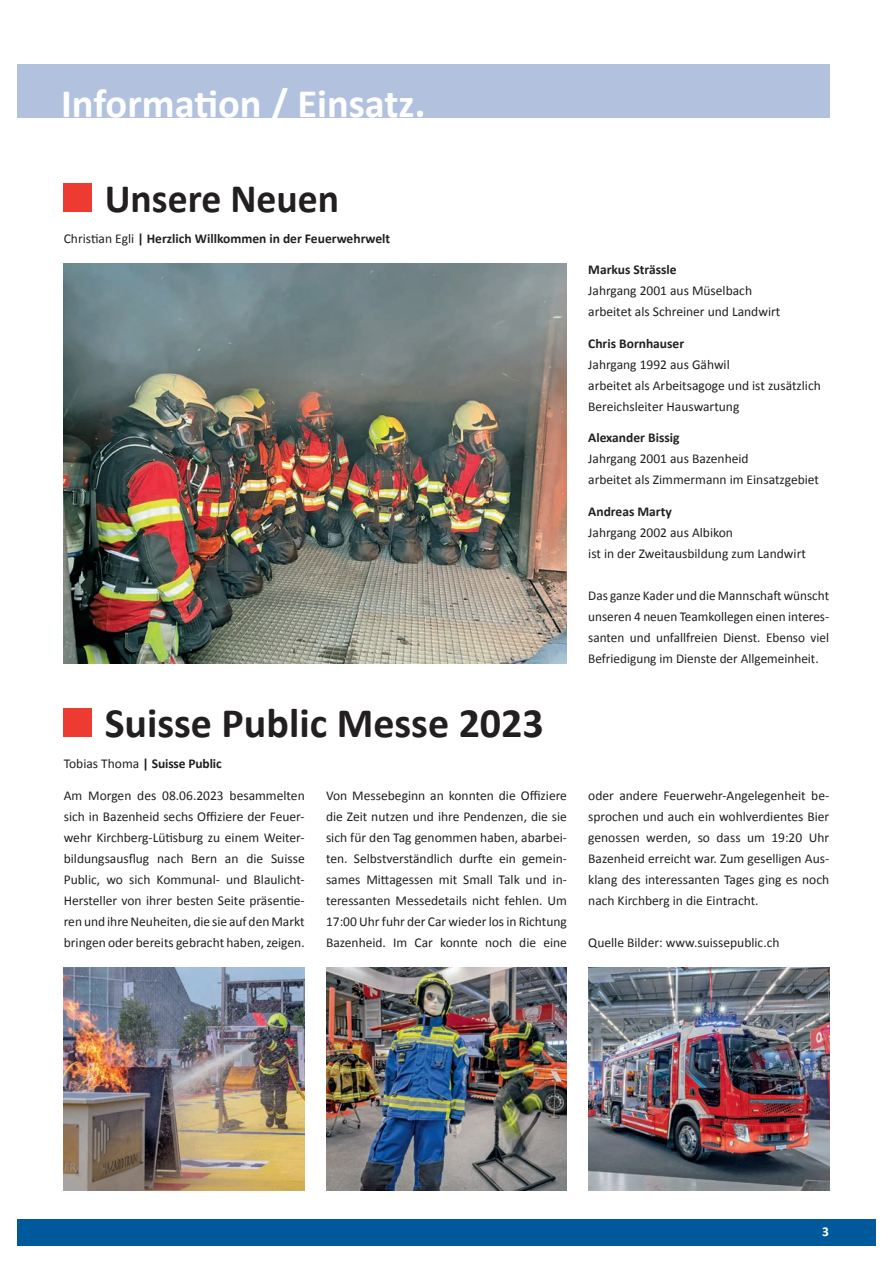
<style>
.page{position:relative;width:893px;height:1263px;background:#fff}
.page>*{position:absolute;margin:0;border:0;box-sizing:border-box;transform-origin:0 0}
.t1{font:700 42px "Calibri";color:#231f20}
.t2{font:700 40.5px "Calibri";color:#fff}
.t3{font:700 40.5px "Calibri";color:#231f20}
.t4{font:13.5px/21px "Calibri";color:#231f20}
.t5{font:700 13.5px "Calibri";color:#231f20}
.t6{font:700 13.5px "Calibri";color:#fff}
.s1{font-weight:400}
</style>
<div class="page">
<div style="left:17px;top:1219px;width:859px;height:27px;background:#00599a"></div>
<div style="left:17px;top:64px;width:812px;height:53px;background:#b2c2de"></div>
<div style="left:64px;top:183px;width:28px;height:29px;background:#ee3b32"></div>
<img style="left:64px;top:264px;width:503px;height:399px">
<div style="left:64px;top:708px;width:28px;height:29px;background:#ee3b32"></div>
<img style="left:588px;top:968px;width:241px;height:223px">
<img style="left:326px;top:968px;width:241px;height:223px">
<img style="left:64px;top:968px;width:241px;height:223px">
<h2 class="t2" style="left:61px;top:79px;width:366px">Information / Einsatz.</h2>
<h2 class="t3" style="left:105px;top:173px;width:236px">Unsere Neuen</h2>
<p class="t5" style="left:64px;top:230px;width:328px"><span class="s1">Christian Egli</span> | Herzlich Willkommen in der Feuerwehrwelt</p>
<p class="t5" style="left:588px;top:261px;width:90px">Markus Strässle</p>
<p class="t4" style="left:588px;top:280px;width:194px">Jahrgang 2001 aus Müselbach arbeitet als Schreiner und Landwirt</p>
<p class="t5" style="left:588px;top:335px;width:97px">Chris Bornhauser</p>
<p class="t4" style="left:588px;top:353px;width:234px">Jahrgang 1992 aus Gähwil<br>arbeitet als Arbeitsagoge und ist zusätzlich<br>Bereichsleiter Hauswartung</p>
<p class="t5" style="left:588px;top:429px;width:93px">Alexander Bissig</p>
<p class="t4" style="left:588px;top:448px;width:232px">Jahrgang 2001 aus Bazenheid<br>arbeitet als Zimmermann im Einsatzgebiet</p>
<p class="t5" style="left:588px;top:503px;width:85px">Andreas Marty</p>
<p class="t4" style="left:588px;top:521px;width:219px">Jahrgang 2002 aus Albikon<br>ist in der Zweitausbildung zum Landwirt</p>
<p class="t4" style="left:588px;top:584px;width:242px;text-align:justify">Das ganze Kader und die Mannschaft wünscht unseren 4 neuen Teamkollegen einen interes&shy;santen und unfallfreien Dienst. Ebenso viel Befriedigung im Dienste der Allgemeinheit.</p>
<h1 class="t1" style="left:105px;top:697px;width:441px">Suisse Public Messe 2023</h1>
<p class="t5" style="left:64px;top:755px;width:159px"><span class="s1">Tobias Thoma</span> | Suisse Public</p>
<p class="t4" style="left:64px;top:784px;width:242px;text-align:justify">Am Morgen des 08.06.2023 besammelten sich in Bazenheid sechs Offiziere der Feuer&shy;wehr Kirchberg-Lütisburg zu einem Weiter&shy;bildungsausflug nach Bern an die Suisse Public, wo sich Kommunal- und Blaulicht-Hersteller von ihrer besten Seite präsentie&shy;ren und ihre Neuheiten, die sie auf den Markt bringen oder bereits gebracht haben, zeigen.</p>
<p class="t4" style="left:326px;top:784px;width:242px;text-align:justify">Von Messebeginn an konnten die Offiziere die Zeit nutzen und ihre Pendenzen, die sie sich für den Tag genommen haben, abar bei&shy;ten. Selbstverständlich durfte ein gemein&shy;sames Mittagessen mit Small Talk und in&shy;teressanten Messedetails nicht fehlen. Um 17:00 Uhr fuhr der Car wieder los in Richtung Bazenheid. Im Car konnte noch die eine</p>
<p class="t4" style="left:588px;top:784px;width:242px;text-align:justify">oder andere Feuerwehr-Angelegenheit be&shy;sprochen und auch ein wohlverdientes Bier genossen werden, so dass um 19:20 Uhr Bazenheid erreicht war. Zum geselligen Aus&shy;klang des interessanten Tages ging es noch nach Kirchberg in die Eintracht.</p>
<p class="t4" style="left:588px;top:931px;width:193px">Quelle Bilder: www.suissepublic.ch</p>
<p class="t6" style="left:822px;top:1223px;width:8px">3</p>
</div>
